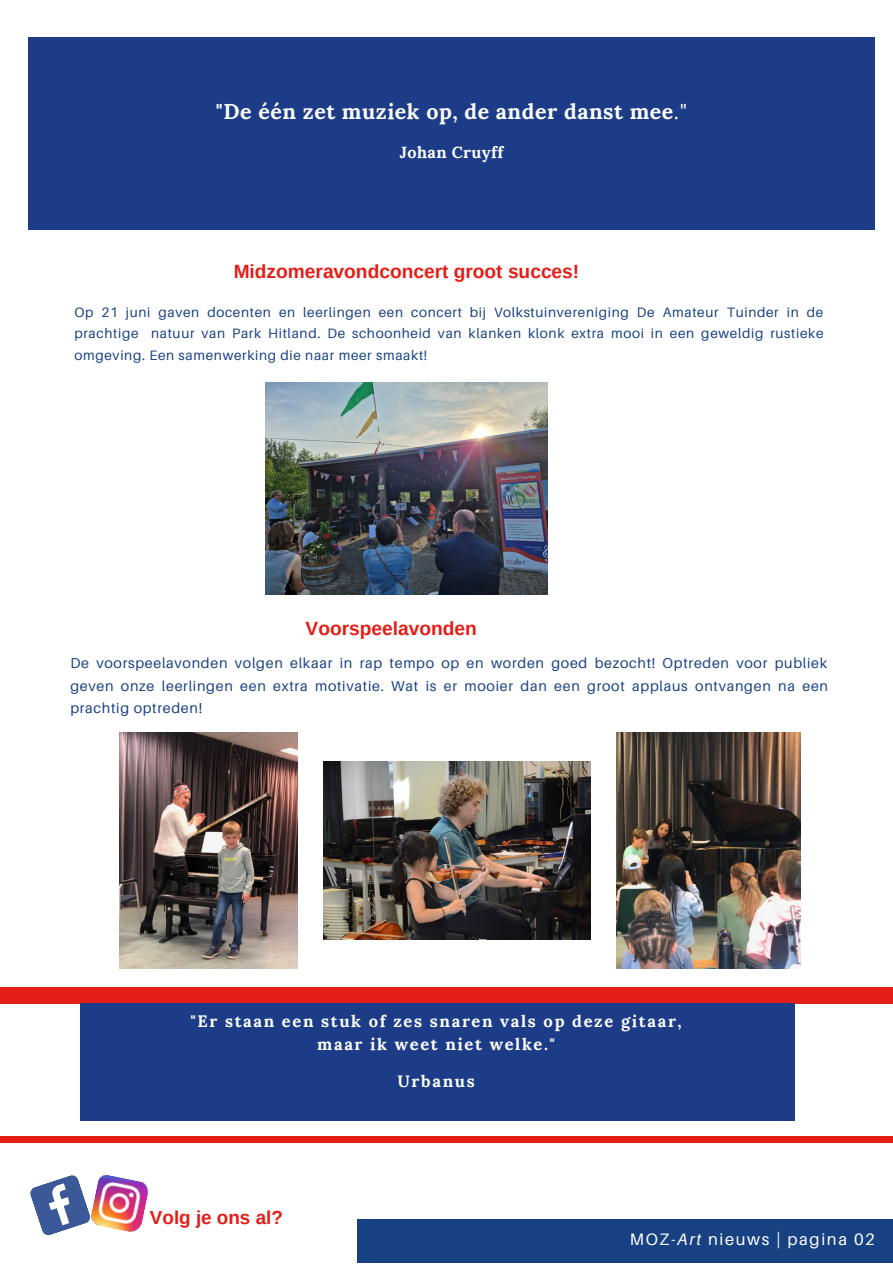
<style>
.page{position:relative;width:893px;height:1264px;background:#fff}
.page>*{position:absolute;margin:0;border:0;box-sizing:border-box;transform-origin:0 0}
.t1{font:700 21.45px "Lora";letter-spacing:.025em;color:#fff}
.t2{font:700 19.2px "Arimo";color:#e41d16}
.t3{font:700 18.9px "Arimo";color:#e41d16}
.t4{font:700 16.5px "Lora";letter-spacing:.1em;color:#fff}
.t5{font:16.5px "Aileron";letter-spacing:.1em;color:#fff}
.t6{font:700 16.05px "Lora";letter-spacing:.025em;color:#fff}
.t7{font:14.25px/22.5px "Aileron";letter-spacing:.05em;color:#184183;text-align:justify}
.t8{font:13.65px/21.3px "Aileron";letter-spacing:.05em;color:#184183;text-align:justify}
.s1{font-weight:400}
.s2{font-style:italic}
</style>
<div class="page">
<div style="left:357px;top:1219px;width:535px;height:43px;background:#184183"></div>
<div style="left:0;top:1136px;width:892px;height:5px;background:#e41d16"></div>
<div style="left:0;top:987px;width:892px;height:16px;background:#e41d16"></div>
<div style="left:28px;top:38px;width:846px;height:191px;background:#1c3c87"></div>
<img style="left:92px;top:1174px;width:57px;height:58px">
<svg style="left:30px;top:1175px;width:62px;height:61px"></svg>
<div style="left:81px;top:1003px;width:713px;height:117px;background:#1c3c87"></div>
<img style="left:265px;top:383px;width:282px;height:211px">
<img style="left:119px;top:732px;width:178px;height:236px">
<img style="left:323px;top:761px;width:267px;height:178px">
<img style="left:616px;top:732px;width:184px;height:236px">
<p class="t1" style="left:216px;top:97px;width:472px">"De één zet muziek op, de ander danst mee<span class="s1">."</span></p>
<p class="t6" style="left:400px;top:142px;width:105px">Johan Cruyff</p>
<p class="t2" style="left:234px;top:261px;width:347px">Midzomeravondconcert groot succes!</p>
<p class="t8" style="left:74px;top:301px;width:750px">Op 21 juni gaven docenten en leerlingen een concert bij Volkstuinvereniging De Amateur Tuinder in de prachtige natuur van Park Hitland. De schoonheid van klanken klonk extra mooi in een geweldig rustieke omgeving. Een samenwerking die naar meer smaakt!</p>
<p class="t2" style="left:305px;top:617px;width:173px">Voorspeelavonden</p>
<p class="t7" style="left:70px;top:651px;width:759px">De voorspeelavonden volgen elkaar in rap tempo op en worden goed bezocht! Optreden voor publiek geven onze leerlingen een extra motivatie. Wat is er mooier dan een groot applaus ontvangen na een prachtig optreden!</p>
<p class="t4" style="left:190px;top:1010px;width:493px">"Er staan een stuk of zes snaren vals op deze gitaar,</p>
<p class="t4" style="left:317px;top:1033px;width:239px">maar ik weet niet welke."</p>
<p class="t4" style="left:397px;top:1069px;width:79px">Urbanus</p>
<p class="t3" style="left:150px;top:1206px;width:134px">Volg je ons al?</p>
<p class="t5" style="left:629px;top:1229px;width:246px">MOZ-<span class="s2">Art</span> nieuws | pagina 02</p>
</div>
